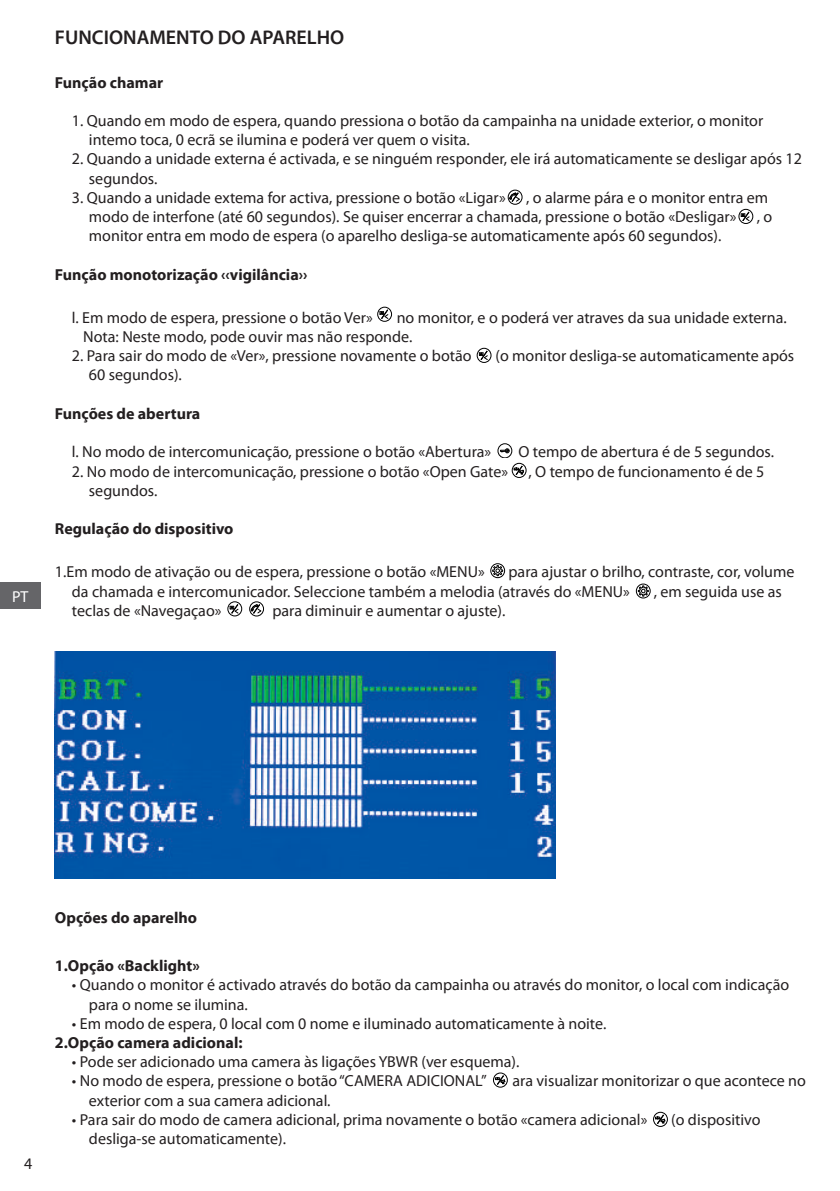
<style>
.page{position:relative;width:840px;height:1191px;background:#fff}
.page>*{position:absolute;margin:0;border:0;box-sizing:border-box;transform-origin:0 0}
.t1{font:600 20px "Myriad Pro";color:#231f20}
.t2{font:16px/19.2px "Myriad Pro";color:#231f20}
.t3{font:700 16px "Myriad Pro";color:#231f20}
.t4{font:16px "Myriad Pro";color:#fff}
</style>
<div class="page">
<div style="left:0;top:582px;width:41px;height:26px;background:#656568"></div>
<div style="left:507px;top:190px;width:15px;height:14px;border:1px solid #000;border-radius:50%"></div>
<svg style="left:509px;top:193px;width:10px;height:9px"></svg>
<div style="left:738px;top:209px;width:14px;height:15px;border:1px solid #000;border-radius:50%"></div>
<svg style="left:740px;top:212px;width:9px;height:9px"></svg>
<div style="left:377px;top:307px;width:14px;height:14px;border:1px solid #000;border-radius:50%"></div>
<svg style="left:379px;top:310px;width:9px;height:9px"></svg>
<div style="left:476px;top:348px;width:15px;height:14px;border:1px solid #000;border-radius:50%"></div>
<svg style="left:479px;top:351px;width:8px;height:9px"></svg>
<div style="left:497px;top:443px;width:14px;height:15px;border:1px solid #000;border-radius:50%"></div>
<svg style="left:500px;top:448px;width:9px;height:5px"></svg>
<div style="left:511px;top:463px;width:15px;height:14px;border:1px solid #000;border-radius:50%"></div>
<svg style="left:513px;top:466px;width:11px;height:9px"></svg>
<div style="left:490px;top:563px;width:14px;height:15px;border:1px solid #000;border-radius:50%"></div>
<svg style="left:492px;top:565px;width:11px;height:11px"></svg>
<div style="left:635px;top:584px;width:15px;height:14px;border:1px solid #000;border-radius:50%"></div>
<svg style="left:637px;top:586px;width:11px;height:10px"></svg>
<div style="left:227px;top:601px;width:15px;height:15px;border:1px solid #000;border-radius:50%"></div>
<svg style="left:230px;top:604px;width:8px;height:9px"></svg>
<div style="left:653px;top:1112px;width:14px;height:14px;border:1px solid #000;border-radius:50%"></div>
<svg style="left:654px;top:1114px;width:11px;height:10px"></svg>
<div style="left:249px;top:601px;width:14px;height:15px;border:1px solid #000;border-radius:50%"></div>
<svg style="left:251px;top:604px;width:10px;height:9px"></svg>
<img style="left:55px;top:651px;width:500px;height:227px">
<div style="left:493px;top:1072px;width:14px;height:15px;border:1px solid #000;border-radius:50%"></div>
<svg style="left:495px;top:1075px;width:10px;height:9px"></svg>
<p class="t4" style="left:12px;top:586px;width:18px">PT</p>
<p class="t1" style="left:55px;top:25px;width:290px">FUNCIONAMENTO DO APARELHO</p>
<p class="t3" style="left:55px;top:72px;width:110px">Função chamar</p>
<p class="t2" style="left:89px;top:111px;width:675px;text-indent:-17px">1. Quando em modo de espera, quando pressiona o botão da campainha na unidade exterior, o monitor intemo toca, 0 ecrã se ilumina e poderá ver quem o visita.</p>
<p class="t2" style="left:89px;top:149px;width:714px;text-indent:-17px">2. Quando a unidade externa é activada, e se ninguém responder, ele irá automaticamente se desligar após 12 segundos.</p>
<p class="t2" style="left:72px;top:188px;width:435px">3. Quando a unidade extema for activa, pressione o botão «Ligar»</p>
<p class="t2" style="left:89px;top:188px;width:680px;text-indent:437px">, o alarme pára e o monitor entra em modo de interfone (até 60 segundos). Se quiser encerrar a chamada, pressione o botão «Desligar»</p>
<p class="t2" style="left:756px;top:207px;width:17px">, o</p>
<p class="t2" style="left:89px;top:226px;width:633px">monitor entra em modo de espera (o aparelho desliga-se automaticamente após 60 segundos).</p>
<p class="t3" style="left:55px;top:264px;width:254px">Função monotorização ‹‹vigilância››</p>
<p class="t2" style="left:72px;top:308px;width:302px">l. Em modo de espera, pressione o botão Ver»</p>
<p class="t2" style="left:83px;top:308px;width:704px;text-indent:313px">no monitor, e o poderá ver atraves da sua unidade externa.<br>Nota: Neste modo, pode ouvir mas não responde.</p>
<p class="t2" style="left:72px;top:346px;width:401px">2. Para sair do modo de «Ver», pressione novamente o botão</p>
<p class="t2" style="left:495px;top:346px;width:300px">(o monitor desliga-se automaticamente após</p>
<p class="t2" style="left:89px;top:365px;width:94px">60 segundos).</p>
<p class="t3" style="left:55px;top:403px;width:147px">Funções de abertura</p>
<p class="t2" style="left:72px;top:442px;width:420px">l. No modo de intercomunicação, pressione o botão «Abertura»</p>
<p class="t2" style="left:518px;top:442px;width:257px">O tempo de abertura é de 5 segundos.</p>
<p class="t2" style="left:72px;top:461px;width:437px">2. No modo de intercomunicação, pressione o botão «Open Gate»</p>
<p class="t2" style="left:528px;top:461px;width:237px">, O tempo de funcionamento é de 5</p>
<p class="t2" style="left:89px;top:480px;width:70px">segundos.</p>
<p class="t3" style="left:55px;top:518px;width:180px">Regulação do dispositivo</p>
<p class="t2" style="left:55px;top:562px;width:431px">1.Em modo de ativação ou de espera, pressione o botão «MENU»</p>
<p class="t2" style="left:72px;top:562px;width:723px;text-indent:436px">para ajustar o brilho, contraste, cor, volume da chamada e intercomunicador. Seleccione também a melodia (através do «MENU»</p>
<p class="t2" style="left:653px;top:581px;width:130px">, em seguida use as</p>
<p class="t2" style="left:72px;top:600px;width:151px">teclas de «Navegaçao»</p>
<p class="t2" style="left:272px;top:600px;width:234px">para diminuir e aumentar o ajuste).</p>
<p class="t2" style="left:24px;top:1153px;width:10px">4</p>
<p class="t3" style="left:55px;top:907px;width:143px">Opções do aparelho</p>
<p class="t3" style="left:55px;top:955px;width:146px">1.Opção «Backlight»</p>
<p class="t2" style="left:89px;top:975px;width:701px;text-indent:-17px">• Quando o monitor é activado através do botão da campainha ou através do monitor, o local com indicação para o nome se ilumina.</p>
<p class="t2" style="left:72px;top:1013px;width:535px">• Em modo de espera, 0 local com 0 nome e iluminado automaticamente à noite.</p>
<p class="t3" style="left:55px;top:1032px;width:189px">2.Opção camera adicional:</p>
<p class="t2" style="left:72px;top:1052px;width:449px">• Pode ser adicionado uma camera às ligações YBWR (ver esquema).</p>
<p class="t2" style="left:72px;top:1071px;width:416px">• No modo de espera, pressione o botão “CAMERA ADICIONAL”</p>
<p class="t2" style="left:512px;top:1071px;width:295px">ara visualizar monitorizar o que acontece no</p>
<p class="t2" style="left:89px;top:1090px;width:243px">exterior com a sua camera adicional.</p>
<p class="t2" style="left:72px;top:1109px;width:576px">• Para sair do modo de camera adicional, prima novamente o botão «camera adicional»</p>
<p class="t2" style="left:670px;top:1109px;width:91px">(o dispositivo</p>
<p class="t2" style="left:89px;top:1128px;width:198px">desliga-se automaticamente).</p>
</div>
